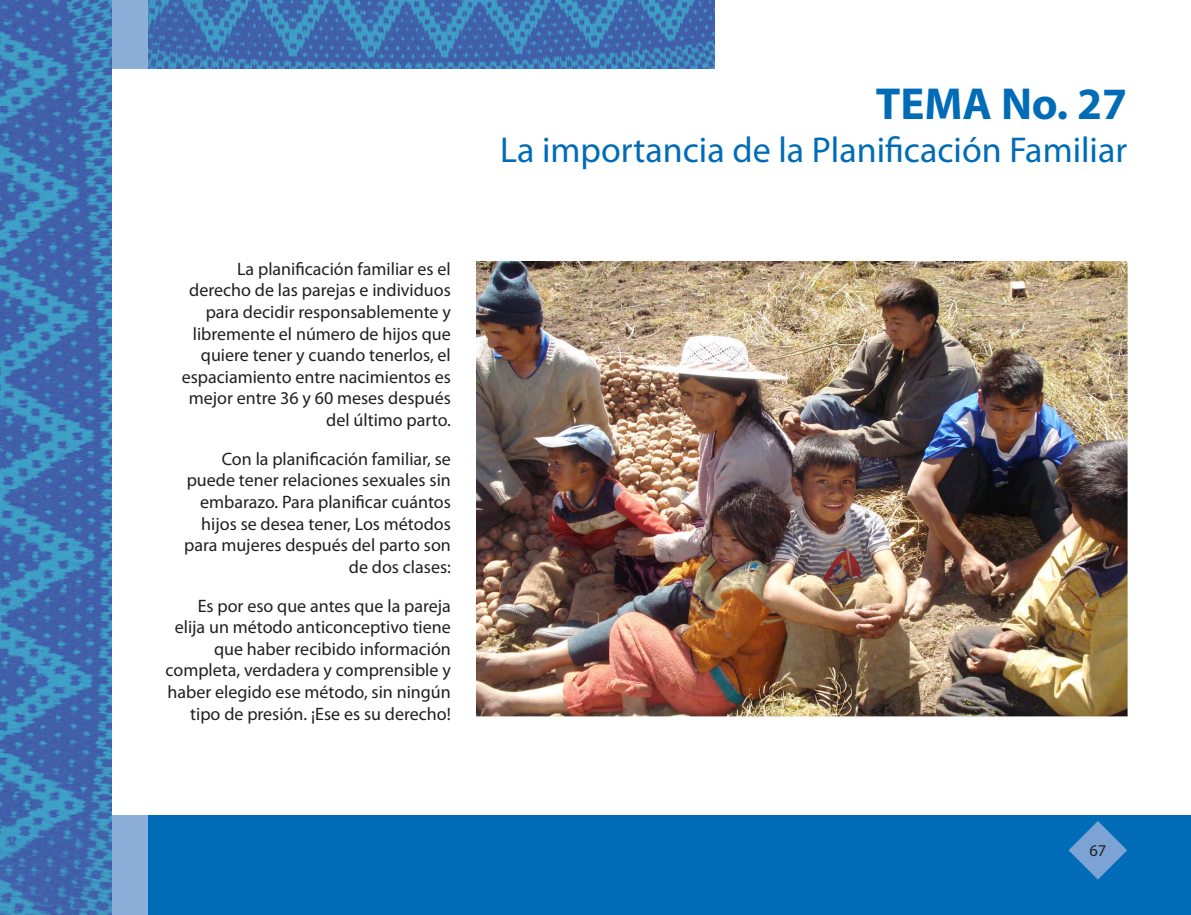
<style>
.page{position:relative;width:1191px;height:915px;background:#fff}
.page>*{position:absolute;margin:0;border:0;box-sizing:border-box;transform-origin:0 0}
.tema{font:700 45px "Myriad Pro";color:#006cb7}
.Paragraph_Style_3{font:36px "Myriad Pro";color:#006cb7}
.t1{font:18px/21.6px "Myriad Pro";color:#231f20;text-align:right}
.t2{font:16.5px "Myriad Pro";color:#231f20}
</style>
<div class="page">
<img style="left:0;top:0;width:111px;height:914px">
<svg style="left:79px;top:815px;width:70px;height:99px;background:#6794c8"></svg>
<svg style="left:85px;top:0;width:64px;height:68px;background:#6b98ca"></svg>
<img style="left:149px;top:0;width:566px;height:69px">
<div style="left:149px;top:815px;width:1042px;height:99px;background:#006cb7"></div>
<svg style="left:1068px;top:821px;width:59px;height:58px"></svg>
<img style="left:476px;top:261px;width:651px;height:456px">
<p class="t1" style="left:182px;top:257px;width:271px">La planificación familiar es el derecho de las parejas e individuos para decidir responsablemente y libremente el número de hijos que quiere tener y cuando tenerlos, el espaciamiento entre nacimientos es mejor entre 36 y 60 meses después del último parto.</p>
<p class="t1" style="left:184px;top:447px;width:268px">Con la planificación familiar, se puede tener relaciones sexuales sin embarazo. Para planificar cuántos hijos se desea tener, Los métodos para mujeres después del parto son de dos clases:</p>
<p class="t1" style="left:165px;top:594px;width:287px">Es por eso que antes que la pareja elija un método anticonceptivo tiene que haber recibido información completa, verdadera y comprensible y haber elegido ese método, sin ningún tipo de presión. ¡Ese es su derecho!</p>
<p class="tema" style="left:875px;top:74px;width:253px">TEMA No. 27</p>
<p class="Paragraph_Style_3" style="left:500px;top:128px;width:628px">La importancia de la Planificación Familiar</p>
<p class="t2" style="left:1089px;top:840px;width:18px">67</p>
</div>
